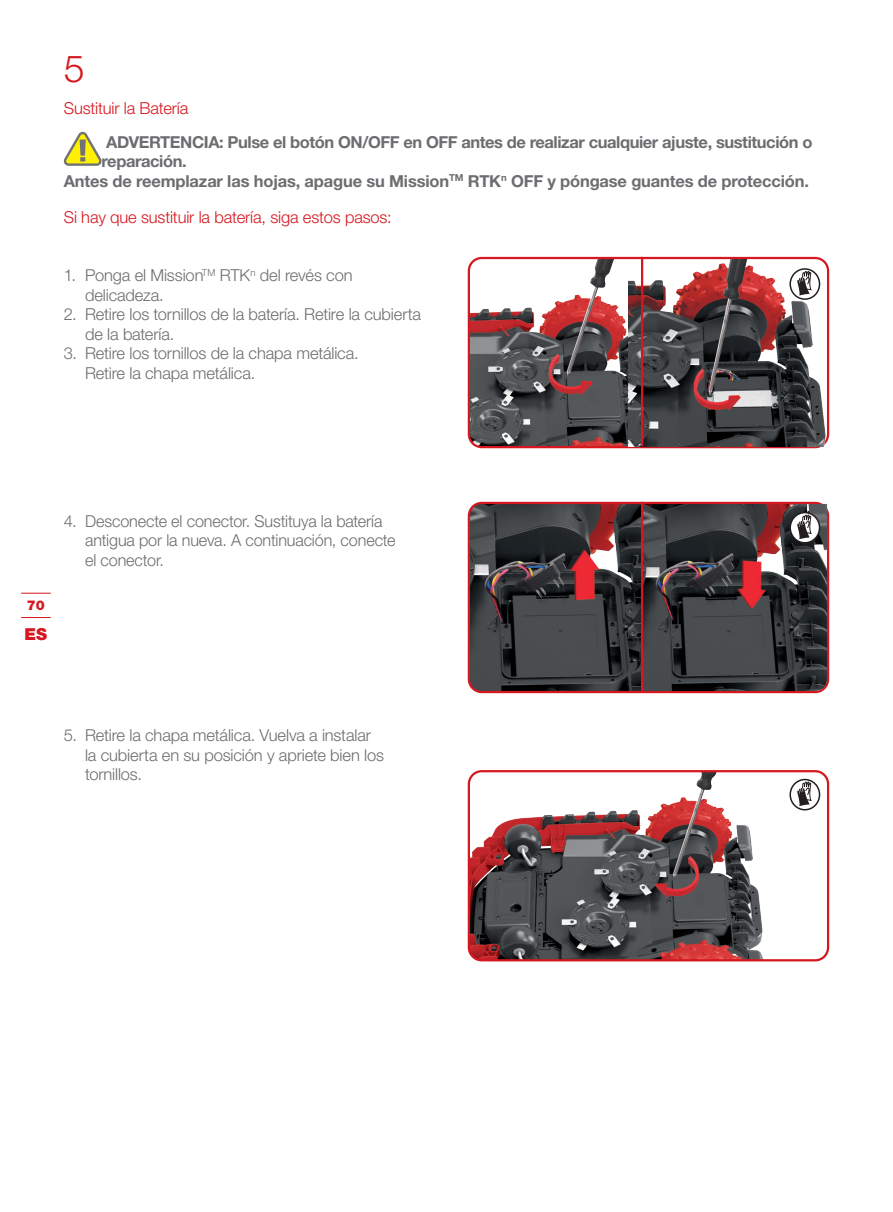
<style>
.page{position:relative;width:893px;height:1212px;background:#fff}
.page>*{position:absolute;margin:0;border:0;box-sizing:border-box;transform-origin:0 0}
.t1{font:300 37.5px "Helvetica Neue LT Std";color:#d7171f}
.t2{font:300 16.5px/19.5px "Helvetica Neue LT Std";letter-spacing:-.01em;color:#6c6d70}
.t3{font:700 16.5px/19.5px "Helvetica Neue LT Std";letter-spacing:-.025em;color:#6c6d70}
.t4{font:300 16.5px "Helvetica Neue LT Std";letter-spacing:-.01em;color:#d7171f}
.t5{font:900 16.5px "Helvetica Neue LT Std";color:#d7171f}
.t6{font:900 13.5px "Helvetica Neue LT Std";color:#d7171f}
</style>
<div class="page">
<hr style="left:21px;top:617px;width:30px;height:1px;background:#d7171f">
<hr style="left:21px;top:593px;width:30px;height:1px;background:#d7171f">
<svg style="left:63px;top:131px;width:39px;height:35px"></svg>
<img style="left:469px;top:258px;width:160px;height:189px">
<div style="left:468px;top:257px;width:361px;height:191px;border:2px solid #d7171f;border-radius:13px"></div>
<img style="left:629px;top:259px;width:198px;height:187px">
<hr style="left:641px;top:257px;width:2px;height:189px;background:#d7171f">
<svg style="left:789px;top:268px;width:31px;height:32px"></svg>
<svg style="left:797px;top:271px;width:16px;height:25px"></svg>
<img style="left:469px;top:503px;width:172px;height:189px">
<div style="left:468px;top:502px;width:361px;height:191px;border:2px solid #d7171f;border-radius:13px"></div>
<img style="left:643px;top:504px;width:184px;height:187px">
<hr style="left:641px;top:502px;width:2px;height:189px;background:#d7171f">
<svg style="left:789px;top:512px;width:31px;height:31px"></svg>
<svg style="left:797px;top:515px;width:16px;height:24px"></svg>
<img style="left:469px;top:773px;width:294px;height:187px">
<div style="left:468px;top:770px;width:361px;height:191px;border:2px solid #d7171f;border-radius:13px"></div>
<svg style="left:789px;top:779px;width:31px;height:31px"></svg>
<svg style="left:797px;top:782px;width:16px;height:24px"></svg>
<p class="t1" style="left:64px;top:46px;width:22px">5</p>
<p class="t4" style="left:64px;top:98px;width:126px">Sustituir la Batería</p>
<p class="t3" style="left:102px;top:132px;width:712px">ADVERTENCIA: Pulse el botón ON/OFF en OFF antes de realizar cualquier ajuste, sustitución o reparación.</p>
<p class="t3" style="left:64px;top:171px;width:747px">Antes de reemplazar las hojas, apague su Mission<sup>TM</sup> RTK<sup>n</sup> OFF y póngase guantes de protección.</p>
<p class="t4" style="left:64px;top:207px;width:330px">Si hay que sustituir la batería, siga estos pasos:</p>
<p class="t2" style="left:85px;top:265px;width:269px;text-indent:-21px">1. Ponga el Mission<sup>TM</sup> RTK<sup>n</sup> del revés con delicadeza.</p>
<p class="t2" style="left:85px;top:304px;width:338px;text-indent:-21px">2. Retire los tornillos de la batería. Retire la cubierta de la batería.</p>
<p class="t2" style="left:64px;top:343px;width:296px">3. Retire los tornillos de la chapa metálica.</p>
<p class="t2" style="left:85px;top:363px;width:172px">Retire la chapa metálica.</p>
<p class="t6" style="left:27px;top:597px;width:20px">70</p>
<p class="t5" style="left:25px;top:624px;width:24px">ES</p>
<p class="t2" style="left:85px;top:511px;width:312px;text-indent:-21px">4. Desconecte el conector. Sustituya la batería antigua por la nueva. A continuación, conecte el conector.</p>
<p class="t2" style="left:85px;top:725px;width:301px;text-indent:-21px">5. Retire la chapa metálica. Vuelva a instalar la cubierta en su posición y apriete bien los tornillos.</p>
</div>
